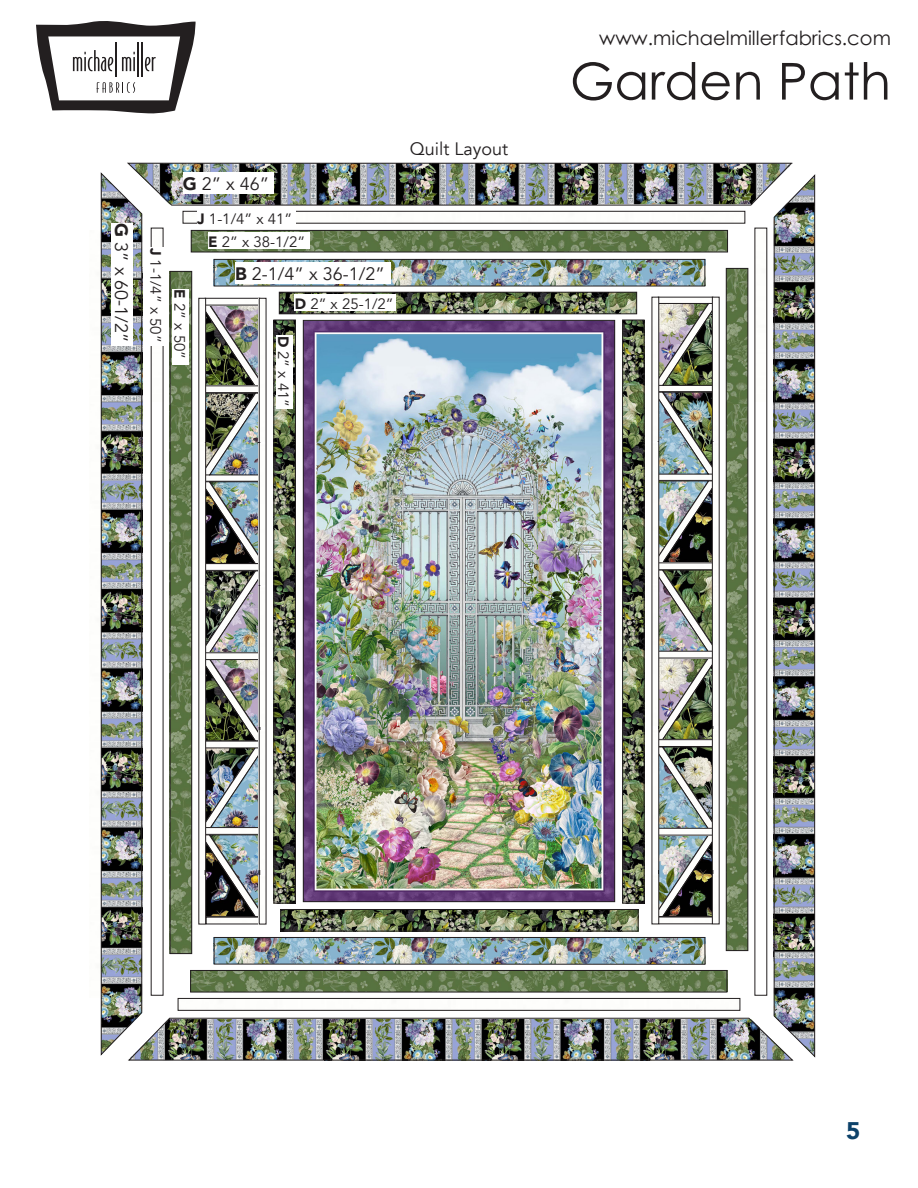
<style>
.page{position:relative;width:918px;height:1188px;background:#fff}
.page>*{position:absolute;margin:0;border:0;box-sizing:border-box;transform-origin:0 0}
.t1{font:51px "Century Gothic";color:#231f20}
.t2{font:900 24px "Avenir";color:#0d426a}
.t3{font:19.5px "Century Gothic";color:#231f20}
.t4{font:18px "Avenir";color:#231f20}
.t5{font:15px "Avenir";color:#231f20}
.s1{font-weight:900}
</style>
<div class="page">
<svg style="left:36px;top:21px;width:160px;height:93px"></svg>
<img style="left:100px;top:231px;width:1px;height:767px">
<img style="left:101px;top:163px;width:714px;height:898px">
<div style="left:111px;top:223px;width:22px;height:123px;background:#fff"></div>
<div style="left:183px;top:172px;width:91px;height:22px;background:#fff"></div>
<div style="left:295px;top:294px;width:101px;height:17px;background:#fff"></div>
<div style="left:276px;top:336px;width:17px;height:73px;background:#fff"></div>
<div style="left:235px;top:262px;width:156px;height:22px;background:#fff"></div>
<div style="left:208px;top:232px;width:101px;height:17px;background:#fff"></div>
<div style="left:172px;top:289px;width:17px;height:76px;background:#fff"></div>
<div style="left:197px;top:209px;width:99px;height:17px;background:#fff"></div>
<div style="left:149px;top:248px;width:17px;height:98px;background:#fff"></div>
<p class="t4" style="left:132px;top:223px;width:121px;rotate:90deg"><span class="s1">G</span> 3” x 60-1/2”</p>
<p class="t5" style="left:165px;top:248px;width:97px;rotate:90deg"><span class="s1">J</span> 1-1/4” x 50”</p>
<p class="t4" style="left:183px;top:174px;width:88px"><span class="s1">G</span> 2” x 46”</p>
<p class="t5" style="left:197px;top:210px;width:97px"><span class="s1">J</span> 1-1/4” x 41”</p>
<p class="t5" style="left:208px;top:233px;width:99px"><span class="s1">E</span> 2” x 38-1/2”</p>
<p class="t5" style="left:188px;top:289px;width:71px;rotate:90deg"><span class="s1">E</span> 2” x 50”</p>
<p class="t4" style="left:235px;top:263px;width:151px"><span class="s1">B</span> 2-1/4” x 36-1/2”</p>
<p class="t5" style="left:295px;top:295px;width:100px"><span class="s1">D</span> 2” x 25-1/2”</p>
<p class="t5" style="left:292px;top:336px;width:73px;rotate:90deg"><span class="s1">D</span> 2” x 41”</p>
<p class="t4" style="left:410px;top:138px;width:100px">Quilt Layout</p>
<h3 class="t3" style="left:599px;top:26px;width:293px">www.michaelmillerfabrics.com</h3>
<h1 class="t1" style="left:570px;top:50px;width:323px">Garden Path</h1>
<h2 class="t2" style="left:846px;top:1110px;width:16px">5</h2>
</div>
